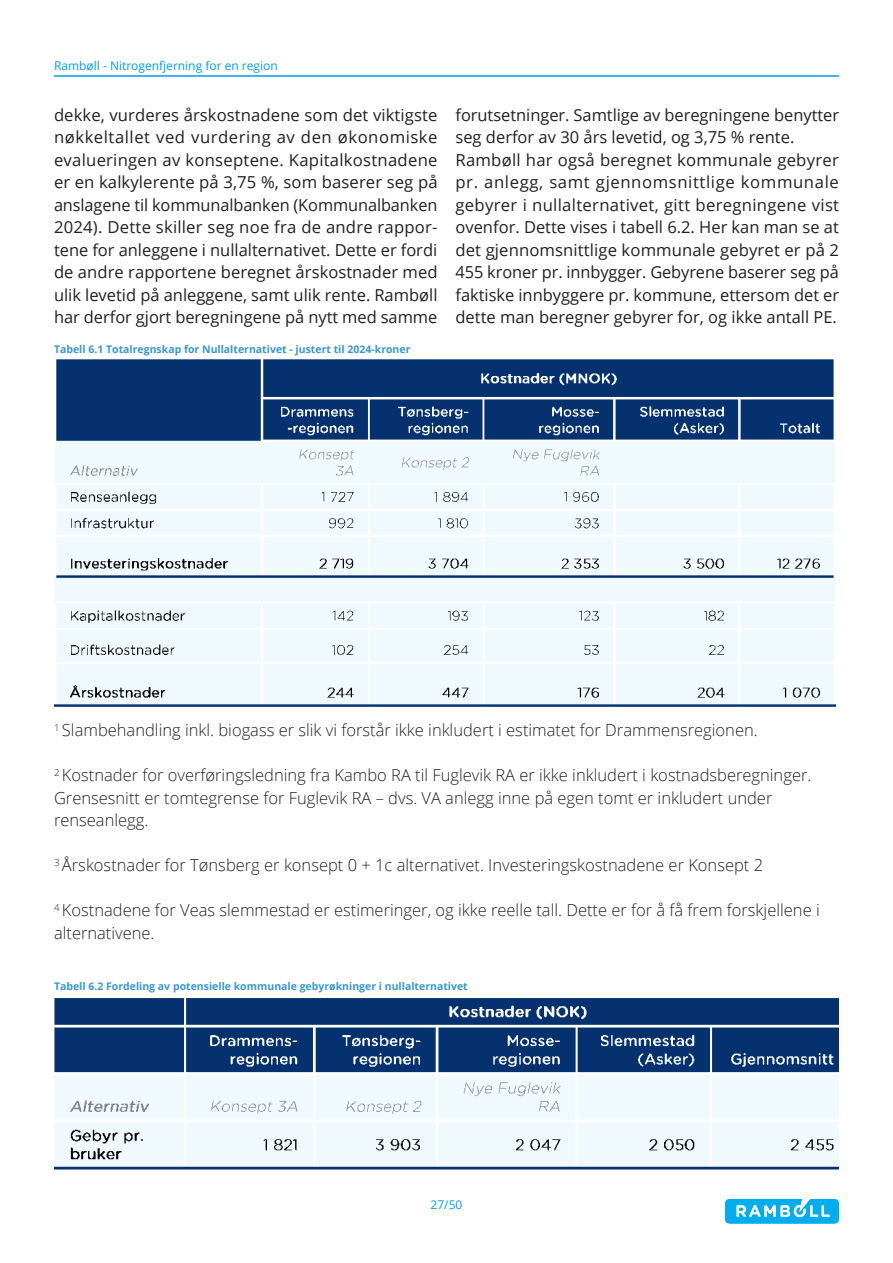
<style>
.page{position:relative;width:893px;height:1263px;background:#fff}
.page>*{position:absolute;margin:0;border:0;box-sizing:border-box;transform-origin:0 0}
.t1{font:16.5px/22.5px "Open Sans";color:#231f20;text-align:justify}
.Faktaboks{font:300 16.5px/22.5px "Open Sans";color:#231f20}
.t2{font:12px "Open Sans";color:#009df0}
.Bildetekst{font:700 10.5px "Open Sans";color:#3797d3}
</style>
<div class="page">
<hr style="left:54px;top:75px;width:785px;height:2px;background:#009df0">
<img style="left:725px;top:1199px;width:113px;height:24px">
<img style="left:54px;top:359px;width:783px;height:348px">
<img style="left:54px;top:998px;width:785px;height:172px">
<p class="t2" style="left:54px;top:57px;width:225px">Rambøll - Nitrogenfjerning for en region</p>
<p class="t1" style="left:54px;top:103px;width:385px">dekke, vurderes årskostnadene som det viktigste nøkkeltallet ved vurdering av den økonomiske evalueringen av konseptene. Kapitalkostnadene er en kalkylerente på 3,75 %, som baserer seg på anslagene til kommunalbanken (Kommunalbanken 2024). Dette skiller seg noe fra de andre rappor&shy;tene for anleggene i nullalternativet. Dette er fordi de andre rapportene beregnet årskostnader med ulik levetid på anleggene, samt ulik rente. Rambøll har derfor gjort beregningene på nytt med samme</p>
<p class="t1" style="left:455px;top:103px;width:385px">forutsetninger. Samtlige av beregningene benytter seg derfor av 30 års levetid, og 3,75 % rente.</p>
<p class="t1" style="left:455px;top:148px;width:385px">Rambøll har også beregnet kommunale gebyrer pr. anlegg, samt gjennomsnittlige kommunale gebyrer i nullalternativet, gitt beregningene vist ovenfor. Dette vises i tabell 6.2. Her kan man se at det gjennomsnittlige kommunale gebyret er på 2<br>455 kroner pr. innbygger. Gebyrene baserer seg på faktiske innbyggere pr. kommune, ettersom det er dette man beregner gebyrer for, og ikke antall PE.</p>
<p class="Bildetekst" style="left:54px;top:342px;width:358px">Tabell 6.1 Totalregnskap for Nullalternativet - justert til 2024-kroner</p>
<p class="Faktaboks" style="left:54px;top:719px;width:705px"><sup>1</sup> Slambehandling inkl. biogass er slik vi forstår ikke inkludert i estimatet for Drammensregionen.</p>
<p class="Faktaboks" style="left:54px;top:764px;width:759px"><sup>2</sup> Kostnader for overføringsledning fra Kambo RA til Fuglevik RA er ikke inkludert i kostnadsberegninger.<br>Grensesnitt er tomtegrense for Fuglevik RA – dvs. VA anlegg inne på egen tomt er inkludert under renseanlegg.</p>
<p class="Faktaboks" style="left:54px;top:854px;width:711px"><sup>3</sup> Årskostnader for Tønsberg er konsept 0 + 1c alternativet. Investeringskostnadene er Konsept 2</p>
<p class="Faktaboks" style="left:54px;top:899px;width:767px"><sup>4</sup> Kostnadene for Veas slemmestad er estimeringer, og ikke reelle tall. Dette er for å få frem forskjellene i alternativene.</p>
<p class="Bildetekst" style="left:54px;top:979px;width:415px">Tabell 6.2 Fordeling av potensielle kommunale gebyrøkninger i nullalternativet</p>
<p class="t2" style="left:431px;top:1196px;width:33px">27/50</p>
</div>
